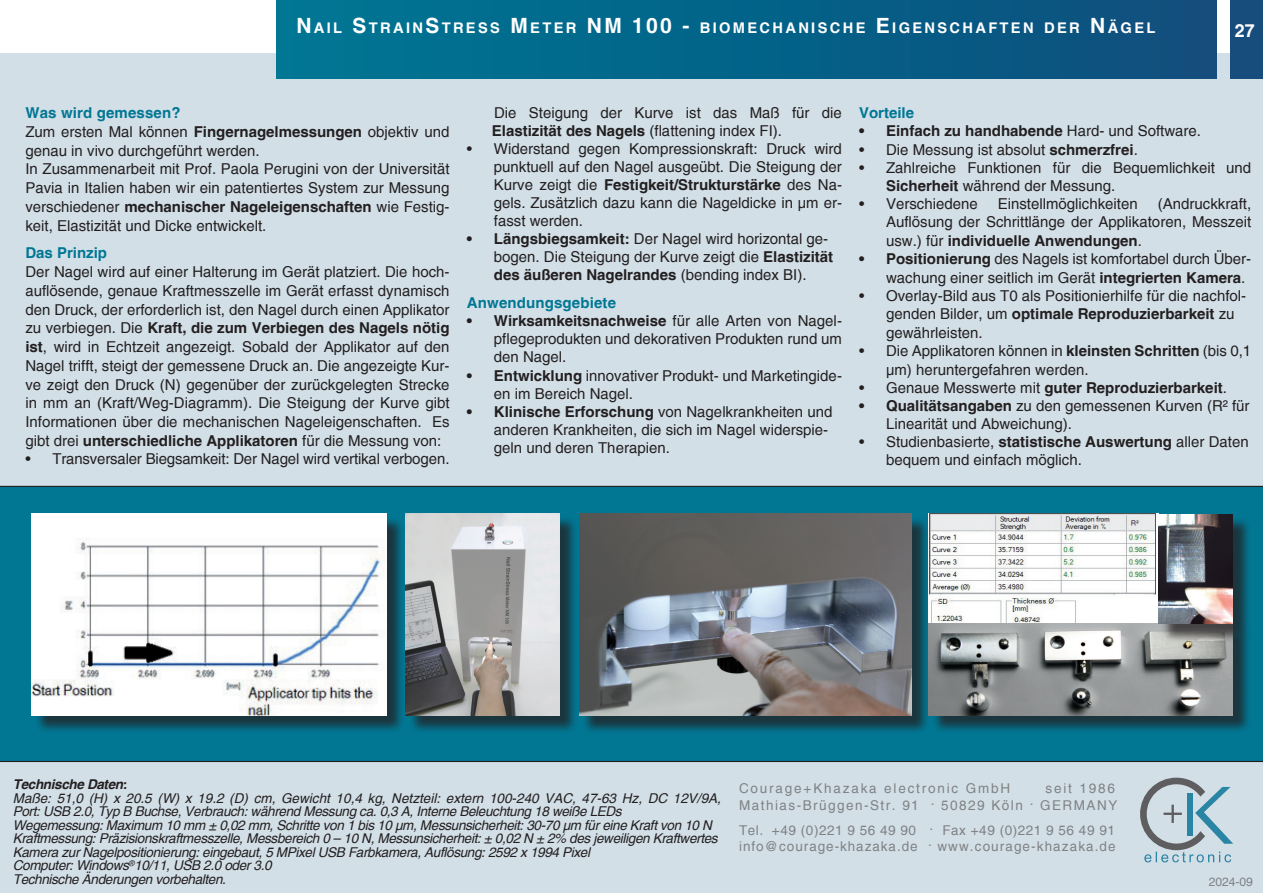
<style>
.page{position:relative;width:1263px;height:893px;background:#fff}
.page>*{position:absolute;margin:0;border:0;box-sizing:border-box;transform-origin:0 0}
.t1{font:700 18px "Helvetica";color:#fff}
.t2{font:15px/18.8px "Helvetica";color:#231f20}
.t3{font:700 15px "Helvetica";color:#231f20}
.t4{font:700 15px "Helvetica";letter-spacing:.01em;color:#017794}
.t5{font:700 14.7px "Helvetica";letter-spacing:.155em;color:#fff}
.t6{font:italic 13.5px/13.5px "Helvetica";letter-spacing:-.025em;color:#231f20}
.t7{font:13.5px/16.2px "Helvetica";letter-spacing:.07em;color:#808285}
.t8{font:13.5px/16.2px "Helvetica";letter-spacing:.11em;color:#808285;text-align:right}
.t9{font:13.5px "Helvetica";letter-spacing:.135em;color:#808285}
.t10{font:italic 700 13.5px "Helvetica";letter-spacing:-.025em;color:#231f20}
.t11{font:12px "Helvetica";color:#7d8184}
.s1{font-size:21px}
.s2{font-weight:700;color:#017794}
.s3{font-weight:700}
.s4{font-weight:400}
</style>
<div class="page">
<div style="left:0;top:53px;width:1263px;height:840px;background:#d2dfe7"></div>
<div style="left:276px;top:0;width:940px;height:79px;background:linear-gradient(to right,#007794,#0e4e7d)"></div>
<div style="left:1230px;top:0;width:33px;height:79px;background:#174d7d"></div>
<div style="left:0;top:486px;width:1263px;height:276px;background:#017794"></div>
<svg style="left:1140px;top:778px;width:93px;height:84px"></svg>
<div style="left:408px;top:516px;width:170px;height:218px;background:#231f20;opacity:.75"></div>
<img style="left:405px;top:513px;width:154px;height:202px">
<div style="left:34px;top:516px;width:371px;height:218px;background:#231f20;opacity:.75"></div>
<img style="left:32px;top:514px;width:354px;height:201px">
<div style="left:581px;top:516px;width:349px;height:218px;background:#231f20;opacity:.75"></div>
<img style="left:579px;top:514px;width:332px;height:202px">
<img style="left:929px;top:514px;width:304px;height:202px">
<div style="left:931px;top:626px;width:320px;height:108px;background:#231f20;opacity:.75"></div>
<div style="left:1160px;top:516px;width:91px;height:127px;background:#231f20;opacity:.75"></div>
<p class="t5" style="left:296px;top:19px;width:860px"><span class="s1">N</span>AIL <span class="s1">S</span>TRAIN<span class="s1">S</span>TRESS <span class="s1">M</span>ETER <span class="s1">NM 100 -</span> BIOM ECHANISCHE <span class="s1">E</span>IGENS CHAFTEN DER <span class="s1">N</span>ÄGEL</p>
<p class="t1" style="left:1235px;top:19px;width:22px">27</p>
<p class="t2" style="left:25px;top:104px;width:426px"><span class="s2">Was wird gemessen?<br></span>Zum ersten Mal können <span class="s3">Fingernagelmessungen</span> objektiv und genau in vivo durchgeführt werden.<br>In Zusammenarbeit mit Prof. Paola Perugini von der Universität Pavia in Italien haben wir ein patentiertes System zur Messung verschiedener <span class="s3">mechanischer Nageleigenschaften</span> wie Festig&shy;keit, Elastizität und Dicke entwickelt.</p>
<p class="t4" style="left:25px;top:244px;width:83px">Das Prinzip</p>
<p class="t2" style="left:25px;top:263px;width:426px;text-align:justify">Der Nagel wird auf einer Halterung im Gerät platziert. Die hoch&shy;auflösende, genaue Kraftmesszelle im Gerät erfasst dynamisch den Druck, der erforderlich ist, den Nagel durch einen Applikator zu verbiegen. Die <span class="s3">Kraft, die zum Verbiegen des Nagels nötig ist</span>, wird in Echtzeit angezeigt. Sobald der Applikator auf den Nagel trifft, steigt der gemessene Druck an. Die angezeigte Kur&shy;ve zeigt den Druck (N) gegenüber der zurückgelegten Strecke in mm an (Kraft/Weg-Diagramm). Die Steigung der Kurve gibt Informationen über die mechanischen Nageleigenschaften. Es gibt drei <span class="s3">unterschiedliche Applikatoren</span> für die Messung von:</p>
<p class="t2" style="left:25px;top:449px;width:426px">• Transversaler Biegsamkeit: Der Nagel wird vertikal verbogen.</p>
<p class="t2" style="left:492px;top:103px;width:352px">Die Steigung der Kurve ist das Maß für die<br><span class="s3">Elastizität des Nagels</span> (flattening index FI).</p>
<p class="t2" style="left:494px;top:140px;width:350px;line-height:18px;text-align:justify;text-indent:-27px">• Widerstand gegen Kompressionskraft: Druck wird punktuell auf den Nagel ausgeübt. Die Steigung der Kurve zeigt die <span class="s3">Festigkeit/Strukturstärke</span> des Na&shy;gels. Zusätzlich dazu kann die Nageldicke in µm er&shy;fasst werden.</p>
<p class="t2" style="left:494px;top:230px;width:341px;line-height:18px;text-indent:-27px"><span class="s3">• Längsbiegsamkeit:</span> Der Nagel wird horizontal ge&shy;bogen. Die Steigung der Kurve zeigt die <span class="s3">Elastizität des äußeren Nagelrandes</span> (bending index BI).</p>
<p class="t4" style="left:467px;top:294px;width:151px">Anwendungsgebiete</p>
<p class="t2" style="left:494px;top:312px;width:350px;line-height:18px;text-align:justify;text-indent:-27px"><span class="s3">• Wirksamkeitsnachweise</span> für alle Arten von Nagel&shy;pflegeprodukten und dekorativen Produkten rund um den Nagel.</p>
<p class="t2" style="left:494px;top:367px;width:350px;line-height:18px;text-indent:-27px"><span class="s3">• Entwicklung</span> innovativer Produkt- und Marketingide&shy;en im Bereich Nagel.</p>
<p class="t2" style="left:494px;top:403px;width:340px;line-height:18px;text-indent:-27px"><span class="s3">• Klinische Erforschung</span> von Nagelkrankheiten und anderen Krankheiten, die sich im Nagel widerspie&shy;geln und deren Therapien.</p>
<p class="t4" style="left:859px;top:104px;width:57px">Vorteile</p>
<p class="t3" style="left:859px;top:122px;width:344px">• Einfach zu handhabende <span class="s4">Hard- und Software.</span></p>
<p class="t2" style="left:859px;top:140px;width:280px">• Die Messung ist absolut <span class="s3">schmerzfrei</span>.</p>
<p class="t2" style="left:886px;top:159px;width:367px;line-height:18px;text-indent:-27px">• Zahlreiche Funktionen für die Bequemlichkeit und<br><span class="s3">Sicherheit</span> während der Messung.</p>
<p class="t2" style="left:859px;top:194px;width:120px">• Verschiedene</p>
<p class="t2" style="left:998px;top:194px;width:142px">Einstellmöglichkeiten</p>
<p class="t2" style="left:886px;top:194px;width:367px;line-height:18.3px;text-align:justify;text-indent:272px">(Andruckkraft, Auflösung der Schrittlänge der Applikatoren, Messzeit usw.) für <span class="s3">individuelle Anwendungen</span>.</p>
<p class="t2" style="left:886px;top:250px;width:367px;text-indent:-27px"><span class="s3">• Positionierung</span> des Nagels ist komfortabel durch Über&shy;wachung einer seitlich im Gerät <span class="s3">integrierten Kamera</span>.</p>
<p class="t2" style="left:886px;top:287px;width:362px;line-height:18.3px;text-indent:-27px">• Overlay-Bild aus T0 als Positionierhilfe für die nachfol&shy;genden Bilder, um <span class="s3">optimale Reproduzierbarkeit</span> zu gewährleisten.</p>
<p class="t2" style="left:886px;top:341px;width:367px;text-indent:-27px">• Die Applikatoren können in <span class="s3">kleinsten Schritten</span> (bis 0,1 µm) heruntergefahren werden.</p>
<p class="t3" style="left:859px;top:378px;width:369px"><span class="s4">• Genaue Messwerte mit</span> guter Reproduzierbarkeit<span class="s4">.</span></p>
<p class="t2" style="left:886px;top:396px;width:365px;line-height:18px;text-indent:-27px"><span class="s3">• Qualitätsangaben</span> zu den gemessenen Kurven (R² für<br>Linearität und Abweichung).</p>
<p class="t2" style="left:886px;top:432px;width:364px;text-indent:-27px">• Studienbasierte, <span class="s3">statistische Auswertung</span> aller Daten bequem und einfach möglich.</p>
<p class="t10" style="left:13px;top:776px;width:116px">Technische Daten:</p>
<p class="t6" style="left:13px;top:791px;width:710px">Maße: 51,0 (H) x 20.5 (W) x 19.2 (D) cm, Gewicht 10,4 kg, Netzteil: extern 100-240 VAC, 47-63 Hz, DC 12V/9A, Port: USB 2.0, Typ B Buchse, Verbrauch: während Messung ca. 0,3 A, Interne Beleuchtung 18 weiße LEDs<br>Wegemessung: Maximum 10 mm ± 0,02 mm, Schritte von 1 bis 10 µm, Messunsicherheit: 30-70 µm für eine Kraft von 10 N Kraftmessung: Präzisionskraftmesszelle, Messbereich 0 – 10 N, Messunsicherheit: ± 0,02 N ± 2% des jeweiligen Kraftwertes Kamera zur Nagelpositionierung: eingebaut, 5 MPixel USB Farbkamera, Auflösung: 2592 x 1994 Pixel<br>Computer: Windows<sup>®</sup>10/11, USB 2.0 oder 3.0<br>Technische Änderungen vorbehalten.</p>
<p class="t9" style="left:739px;top:781px;width:273px">Courage+Khazaka electronic GmbH</p>
<p class="t8" style="left:739px;top:781px;width:380px">seit 1986<br>Mathias-Brüggen-Str. 91 . 50829 Köln . GERMANY</p>
<p class="t7" style="left:739px;top:822px;width:378px">Tel. +49 (0)221 9 56 49 90 . Fax +49 (0)221 9 56 49 91 info@courage-khazaka.de . www.courage-khazaka.de</p>
<p class="t11" style="left:1209px;top:875px;width:46px">2024-09</p>
</div>
